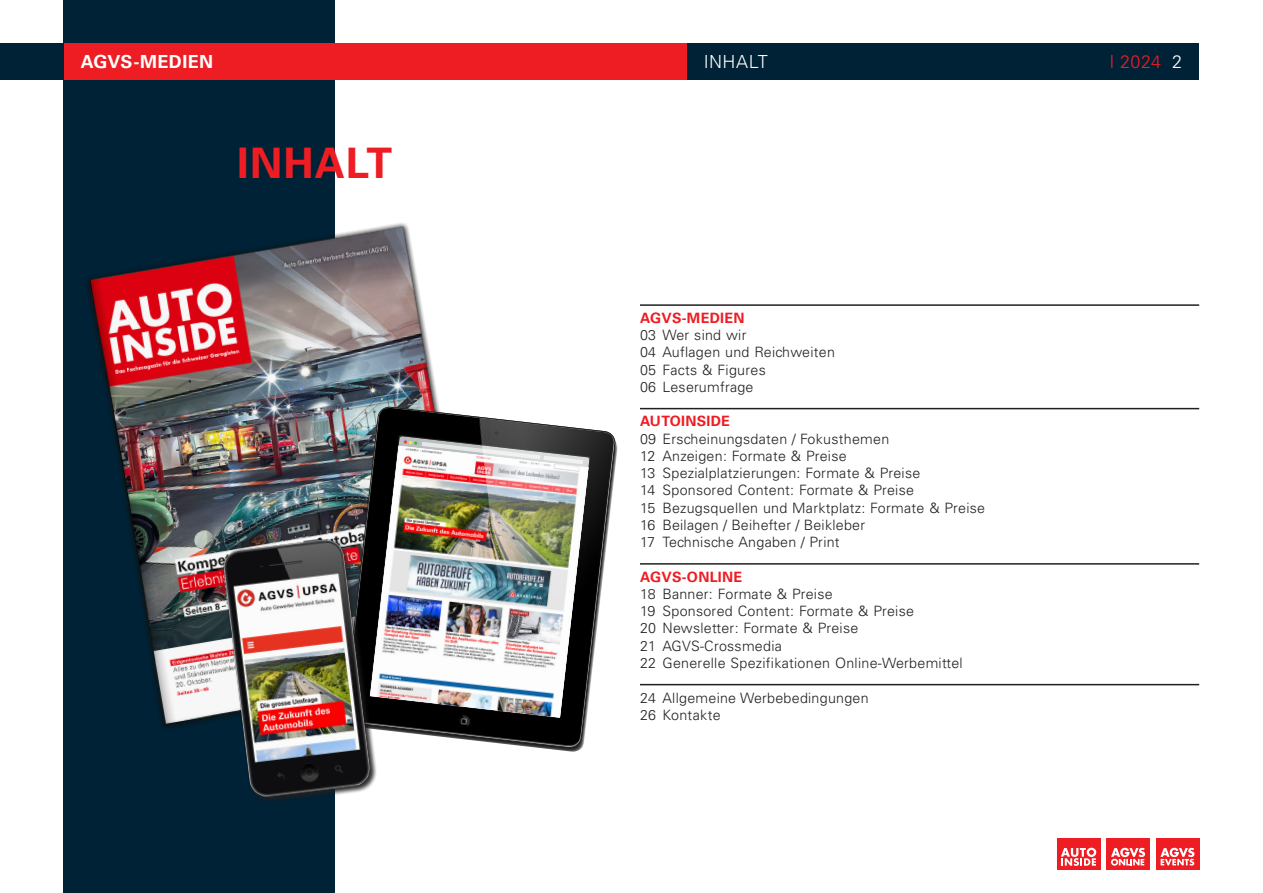
<style>
.page{position:relative;width:1263px;height:893px;background:#fff}
.page>*{position:absolute;margin:0;border:0;box-sizing:border-box;transform-origin:0 0}
.t1{font:700 42px "Univers LT Std";letter-spacing:.025em;color:#ee1d23}
.t2{font:700 18px "Univers LT Std";letter-spacing:.025em;color:#fff}
.t3{font:300 18px "Univers LT Std";letter-spacing:.025em;color:#fff}
.t4{font:300 18px "Univers LT Std";color:#ee1d23}
.t5{font:300 14.25px/17.2px "Univers LT Std";letter-spacing:.02em;color:#231f20}
.t6{font:700 14.25px "Univers LT Std";letter-spacing:.02em;color:#ee1d23}
.s1{color:#fff}
</style>
<div class="page">
<div style="left:0;top:43px;width:70px;height:36px;background:#002236"></div>
<div style="left:64px;top:0;width:271px;height:893px;background:#002236"></div>
<div style="left:687px;top:43px;width:512px;height:36px;background:#002236"></div>
<img style="left:87px;top:223px;width:352px;height:505px">
<img style="left:178px;top:501px;width:166px;height:227px">
<svg style="left:344px;top:406px;width:272px;height:342px"></svg>
<img style="left:370px;top:446px;width:29px;height:272px">
<img style="left:399px;top:436px;width:191px;height:287px">
<div style="left:223px;top:538px;width:155px;height:266px;background:#231f20;opacity:.75"></div>
<hr style="left:640px;top:304px;width:559px;height:2px;background:#231f20">
<hr style="left:640px;top:408px;width:559px;height:1px;background:#231f20">
<hr style="left:640px;top:563px;width:559px;height:2px;background:#231f20">
<hr style="left:640px;top:684px;width:559px;height:1px;background:#231f20">
<div style="left:1057px;top:838px;width:43px;height:31px;background:#ee1d23"></div>
<svg style="left:1061px;top:848px;width:35px;height:18px"></svg>
<div style="left:1106px;top:838px;width:44px;height:31px;background:#ee1d23"></div>
<svg style="left:1111px;top:848px;width:34px;height:18px"></svg>
<div style="left:1156px;top:838px;width:43px;height:31px;background:#ee1d23"></div>
<svg style="left:1160px;top:848px;width:34px;height:18px"></svg>
<div style="left:64px;top:43px;width:623px;height:36px;background:#ee1d23"></div>
<p class="t2" style="left:81px;top:51px;width:134px">AGVS-MEDIEN</p>
<p class="t2" style="left:87px;top:51px;width:137px">MEDIENDATEN</p>
<p class="t3" style="left:704px;top:50px;width:65px">INHALT</p>
<p class="t4" style="left:1109px;top:50px;width:74px">I 2024 <span class="s1">2</span></p>
<h1 class="t1" style="left:237px;top:139px;width:157px">INHALT</h1>
<p class="t6" style="left:640px;top:309px;width:106px">AGVS-MEDIEN</p>
<p class="t5" style="left:640px;top:326px;width:196px">03 Wer sind wir<br>04 Auflagen und Reichweiten<br>05 Facts &amp; Figures<br>06 Leserumfrage</p>
<p class="t6" style="left:640px;top:413px;width:91px">AUTOINSIDE</p>
<p class="t5" style="left:640px;top:430px;width:347px">09 Erscheinungsdaten / Fokusthemen<br>12 Anzeigen: Formate &amp; Preise<br>13 Spezialplatzierungen: Formate &amp; Preise<br>14 Sponsored Content: Formate &amp; Preise<br>15 Bezugsquellen und Marktplatz: Formate &amp; Preise 16 Beilagen / Beihefter / Beikleber<br>17 Technische Angaben / Print</p>
<p class="t6" style="left:640px;top:568px;width:104px">AGVS-ONLINE</p>
<p class="t5" style="left:640px;top:585px;width:324px">18 Banner: Formate &amp; Preise<br>19 Sponsored Content: Formate &amp; Preise<br>20 Newsletter: Formate &amp; Preise<br>21 AGVS-Crossmedia<br>22 Generelle Spezifikationen Online-Werbemittel</p>
<p class="t5" style="left:640px;top:689px;width:230px">24 Allgemeine Werbebedingungen<br>26 Kontakte</p>
</div>
